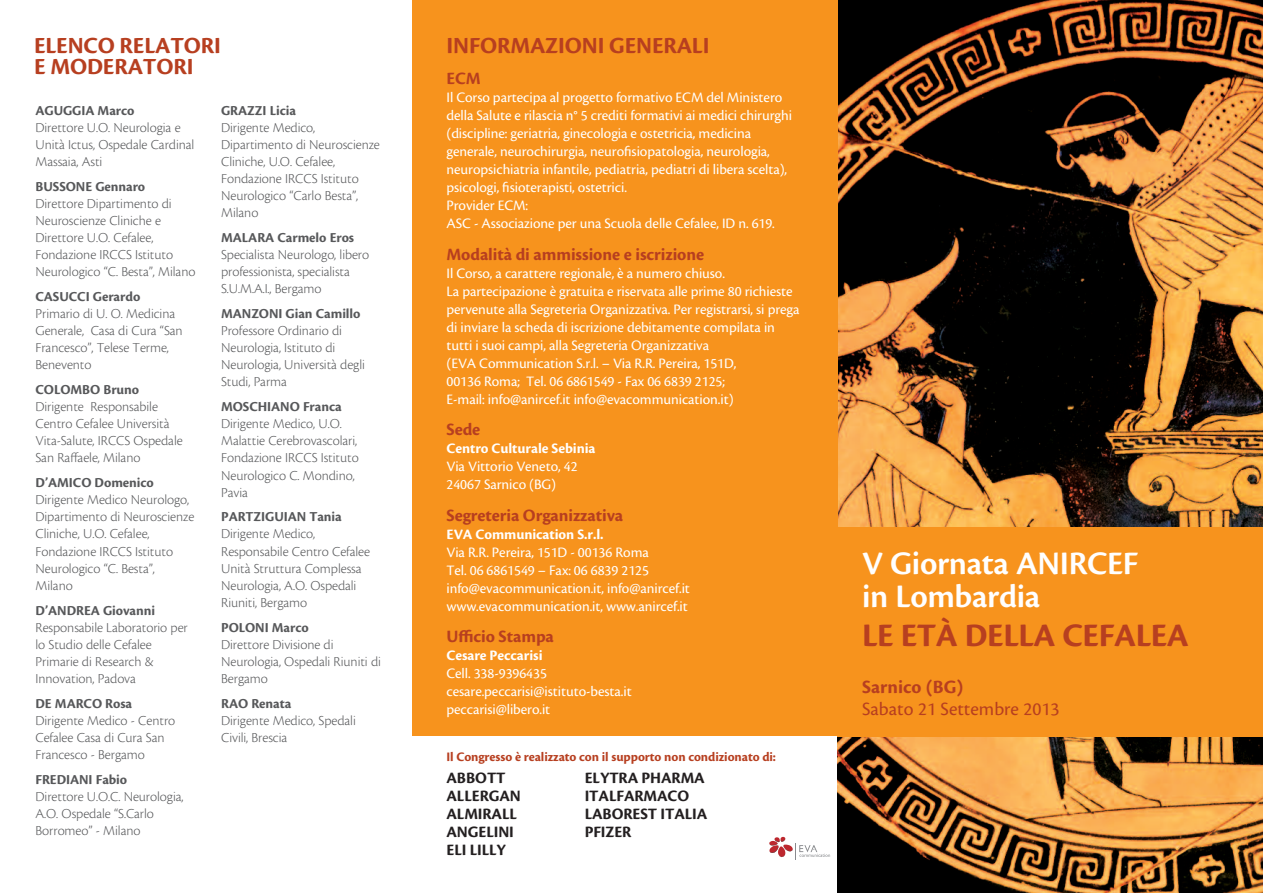
<style>
.page{position:relative;width:1263px;height:893px;background:#fff}
.page>*{position:absolute;margin:0;border:0;box-sizing:border-box;transform-origin:0 0}
.t1{font:600 34.2px/33.5px "Cronos Pro";letter-spacing:-.01em;color:#fff}
.t2{font:700 34.2px "Cronos Pro";letter-spacing:-.01em;color:#b73f20}
.t3{font:700 24px/21px "Cronos Pro";letter-spacing:-.005em;color:#b73f20}
.t4{font:19.5px "Cronos Pro";color:#b73f20}
.t5{font:700 19.5px "Cronos Pro";color:#b73f20}
.t6{font:700 18px "Cronos Pro";letter-spacing:-.005em;color:#b73f20}
.t7{font:700 16.5px/18px "Cronos Pro";letter-spacing:-.005em;color:#231f20}
.t8{font:15px/18px "Cronos Pro";letter-spacing:-.005em;color:#fff}
.t9{font:700 15px "Cronos Pro";letter-spacing:-.005em;color:#fff}
.t10{font:300 14.25px/17.1px "Cronos Pro";letter-spacing:-.005em;color:#57585a}
.t11{font:700 14.25px "Cronos Pro";letter-spacing:-.005em;color:#57585a}
.t12{font:700 13.5px "Cronos Pro";letter-spacing:-.005em;color:#b73f20}
</style>
<div class="page">
<img style="left:838px;top:0;width:425px;height:893px">
<div style="left:838px;top:527px;width:425px;height:209px;background:#f7931d"></div>
<div style="left:412px;top:0;width:426px;height:736px;background:#f7931d"></div>
<svg style="left:769px;top:837px;width:61px;height:23px"></svg>
<h2 class="t3" style="left:34px;top:37px;width:188px">ELENCO RELATORI<br>E MODERATORI</h2>
<p class="t11" style="left:36px;top:105px;width:100px">AGUGGIA Marco</p>
<p class="t10" style="left:36px;top:120px;width:160px">Direttore U.O. Neurologia e<br>Unità Ictus, Ospedale Cardinal<br>Massaia, Asti</p>
<p class="t11" style="left:36px;top:181px;width:111px">BUSSONE Gennaro</p>
<p class="t10" style="left:36px;top:196px;width:161px">Direttore Dipartimento di<br>Neuroscienze Cliniche e<br>Direttore U.O. Cefalee,<br>Fondazione IRCCS Istituto<br>Neurologico “C. Besta”, Milano</p>
<p class="t11" style="left:36px;top:291px;width:106px">CASUCCI Gerardo</p>
<p class="t10" style="left:36px;top:306px;width:149px">Primario di U. O. Medicina<br>Generale, Casa di Cura “San<br>Francesco”, Telese Terme,<br>Benevento</p>
<p class="t11" style="left:36px;top:384px;width:105px">COLOMBO Bruno</p>
<p class="t10" style="left:36px;top:399px;width:149px">Dirigente Responsabile<br>Centro Cefalee Università<br>Vita-Salute, IRCCS Ospedale<br>San Raffaele, Milano</p>
<p class="t11" style="left:36px;top:477px;width:120px">D’AMICO Domenico</p>
<p class="t10" style="left:36px;top:492px;width:160px">Dirigente Medico Neurologo,<br>Dipartimento di Neuroscienze<br>Cliniche, U.O. Cefalee,<br>Fondazione IRCCS Istituto<br>Neurologico “C. Besta”,<br>Milano</p>
<p class="t11" style="left:36px;top:605px;width:121px">D’ANDREA Giovanni</p>
<p class="t10" style="left:36px;top:620px;width:154px">Responsabile Laboratorio per lo Studio delle Cefalee<br>Primarie di Research &amp;<br>Innovation, Padova</p>
<p class="t11" style="left:36px;top:698px;width:98px">DE MARCO Rosa</p>
<p class="t10" style="left:36px;top:713px;width:141px">Dirigente Medico - Centro<br>Cefalee Casa di Cura San<br>Francesco - Bergamo</p>
<p class="t11" style="left:36px;top:774px;width:93px">FREDIANI Fabio</p>
<p class="t10" style="left:36px;top:789px;width:150px">Direttore U.O.C. Neurologia,<br>A.O. Ospedale “S.Carlo<br>Borromeo” - Milano</p>
<p class="t11" style="left:221px;top:105px;width:76px">GRAZZI Licia</p>
<p class="t10" style="left:221px;top:120px;width:160px">Dirigente Medico,<br>Dipartimento di Neuroscienze<br>Cliniche, U.O. Cefalee,<br>Fondazione IRCCS Istituto<br>Neurologico “Carlo Besta”,<br>Milano</p>
<p class="t11" style="left:221px;top:232px;width:135px">MALARA Carmelo Eros</p>
<p class="t10" style="left:221px;top:247px;width:150px">Specialista Neurologo, libero professionista, specialista<br>S.U.M.A.I., Bergamo</p>
<p class="t11" style="left:221px;top:308px;width:141px">MANZONI Gian Camillo</p>
<p class="t10" style="left:221px;top:323px;width:145px">Professore Ordinario di<br>Neurologia, Istituto di<br>Neurologia, Università degli<br>Studi, Parma</p>
<p class="t11" style="left:221px;top:401px;width:122px">MOSCHIANO Franca</p>
<p class="t10" style="left:221px;top:416px;width:139px">Dirigente Medico, U.O.<br>Malattie Cerebrovascolari,<br>Fondazione IRCCS Istituto<br>Neurologico C. Mondino,<br>Pavia</p>
<p class="t11" style="left:221px;top:512px;width:122px">PARTZIGUIAN Tania</p>
<p class="t10" style="left:221px;top:527px;width:150px">Dirigente Medico,<br>Responsabile Centro Cefalee<br>Unità Struttura Complessa<br>Neurologia, A.O. Ospedali<br>Riuniti, Bergamo</p>
<p class="t11" style="left:221px;top:622px;width:89px">POLONI Marco</p>
<p class="t10" style="left:221px;top:637px;width:161px">Direttore Divisione di<br>Neurologia, Ospedali Riuniti di<br>Bergamo</p>
<p class="t11" style="left:221px;top:698px;width:72px">RAO Renata</p>
<p class="t10" style="left:221px;top:713px;width:136px">Dirigente Medico, Spedali<br>Civili, Brescia</p>
<h2 class="t3" style="left:446px;top:37px;width:264px">INFORMAZIONI GENERALI</h2>
<p class="t6" style="left:446px;top:72px;width:36px">ECM</p>
<p class="t8" style="left:446px;top:90px;width:347px">Il Corso partecipa al progetto formativo ECM del Ministero della Salute e rilascia n° 5 crediti formativi ai medici chirurghi (discipline: geriatria, ginecologia e ostetricia, medicina generale, neurochirurgia, neurofisiopatologia, neurologia, neuropsichiatria infantile, pediatria, pediatri di libera scelta), psicologi, fisioterapisti, ostetrici.<br>Provider ECM:<br>ASC - Associazione per una Scuola delle Cefalee, ID n. 619.</p>
<p class="t6" style="left:446px;top:248px;width:259px">Modalità di ammissione e iscrizione</p>
<p class="t8" style="left:446px;top:265px;width:355px">Il Corso, a carattere regionale, è a numero chiuso.<br>La partecipazione è gratuita e riservata alle prime 80 richieste pervenute alla Segreteria Organizzativa. Per registrarsi, si prega di inviare la scheda di iscrizione debitamente compilata in tutti i suoi campi, alla Segreteria Organizzativa<br>(EVA Communication S.r.l. – Via R.R. Pereira, 151D,<br>00136 Roma; Tel. 06 6861549 - Fax 06 6839 2125;<br>E-mail: info@anircef.it info@evacommunication.it)</p>
<p class="t6" style="left:446px;top:423px;width:35px">Sede</p>
<p class="t9" style="left:446px;top:443px;width:151px">Centro Culturale Sebinia</p>
<p class="t8" style="left:446px;top:459px;width:133px">Via Vittorio Veneto, 42<br>24067 Sarnico (BG)</p>
<p class="t6" style="left:446px;top:509px;width:178px">Segreteria Organizzativa</p>
<p class="t9" style="left:446px;top:529px;width:159px">EVA Communication S.r.l.</p>
<p class="t8" style="left:446px;top:544px;width:245px">Via R.R. Pereira, 151D - 00136 Roma<br>Tel. 06 6861549 – Fax: 06 6839 2125 info@evacommunication.it, info@anircef.it www.evacommunication.it, www.anircef.it</p>
<p class="t6" style="left:446px;top:630px;width:109px">Ufficio Stampa</p>
<p class="t9" style="left:446px;top:650px;width:98px">Cesare Peccarisi</p>
<p class="t8" style="left:446px;top:666px;width:187px">Cell. 338-9396435 cesare.peccarisi@istituto-besta.it peccarisi@libero.it</p>
<p class="t12" style="left:446px;top:752px;width:331px">Il Congresso è realizzato con il supporto non condizionato di:</p>
<p class="t7" style="left:446px;top:770px;width:76px">ABBOTT<br>ALLERGAN<br>ALMIRALL<br>ANGELINI<br>ELI LILLY</p>
<p class="t7" style="left:585px;top:770px;width:124px">ELYTRA PHARMA<br>ITALFARMACO<br>LABOREST ITALIA<br>PFIZER</p>
<h1 class="t1" style="left:862px;top:549px;width:278px">V Giornata ANIRCEF in Lombardia</h1>
<h1 class="t2" style="left:862px;top:623px;width:328px">LE ETÀ DELLA CEFALEA</h1>
<h3 class="t5" style="left:862px;top:680px;width:103px">Sarnico (BG)</h3>
<h3 class="t4" style="left:862px;top:702px;width:199px">Sabato 21 Settembre 2013</h3>
</div>
